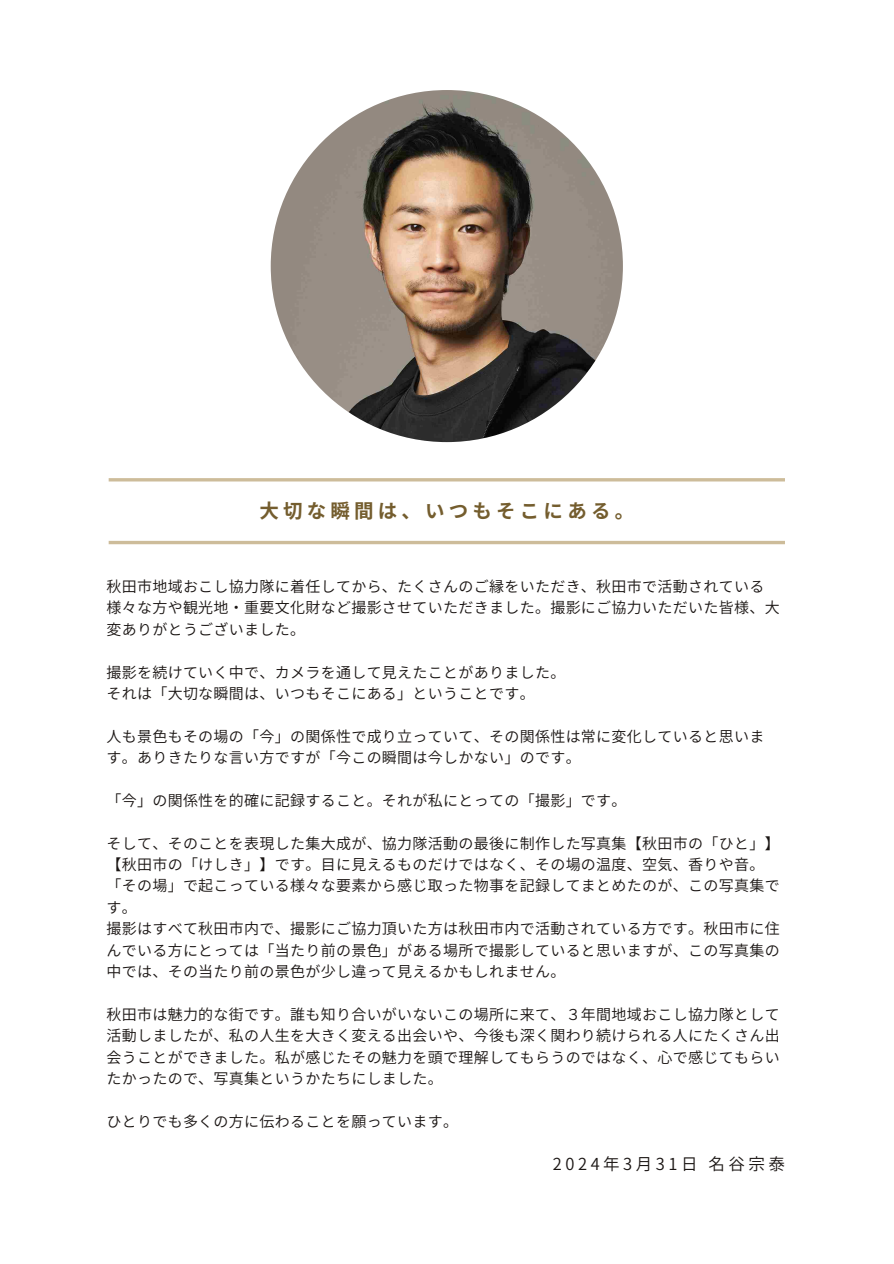
<style>
.page{position:relative;width:894px;height:1264px;background:#fff}
.page>*{position:absolute;margin:0;border:0;box-sizing:border-box;transform-origin:0 0}
.t1{font:700 19.5px "Gen Shin Gothic";letter-spacing:.215em;color:#745d2e}
.t2{font:16.5px "Gen Shin Gothic";letter-spacing:.215em;color:#1a1513}
.t3{font:15px/21.3px "Gen Shin Gothic";letter-spacing:.02em;color:#1a1513}
</style>
<div class="page">
<hr style="left:109px;top:478px;width:675px;height:3px;background:#cdbc9a">
<img style="left:271px;top:90px;width:351px;height:352px;border-radius:50%">
<hr style="left:109px;top:541px;width:675px;height:3px;background:#cdbc9a">
<h1 class="t1" style="left:259px;top:497px;width:376px">大切な瞬間は、いつもそこにある。</h1>
<p class="t3" style="left:106px;top:575px;width:674px">秋田市地域おこし協力隊に着任してから、たくさんのご縁をいただき、秋田市で活動されている様々な方や観光地・重要文化財など撮影させていただきました。撮影にご協力いただいた皆様、大変ありがとうございました。</p>
<p class="t3" style="left:106px;top:661px;width:460px">撮影を続けていく中で、カメラを通して見えたことがありました。それは「大切な瞬間は、いつもそこにある」ということです。</p>
<p class="t3" style="left:106px;top:725px;width:659px">人も景色もその場の「今」の関係性で成り立っていて、その関係性は常に変化していると思います。ありきたりな言い方ですが「今この瞬間は今しかない」のです。</p>
<p class="t3" style="left:106px;top:789px;width:521px">「今」の関係性を的確に記録すること。それが私にとっての「撮影」です。</p>
<p class="t3" style="left:106px;top:832px;width:674px">そして、そのことを表現した集大成が、協力隊活動の最後に制作した写真集【秋田市の「ひと」】【秋田市の「けしき」】です。目に見えるものだけではなく、その場の温度、空気、香りや音。「その場」で起こっている様々な要素から感じ取った物事を記録してまとめたのが、この写真集です。<br>撮影はすべて秋田市内で、撮影にご協力頂いた方は秋田市内で活動されている方です。秋田市に住んでいる方にとっては「当たり前の景色」がある場所で撮影していると思いますが、この写真集の中では、その当たり前の景色が少し違って見えるかもしれません。</p>
<p class="t3" style="left:106px;top:1003px;width:674px;text-align:justify">秋田市は魅力的な街です。誰も知り合いがいないこの場所に来て、３年間地域おこし協力隊として活動しましたが、私の人生を大きく変える出会いや、今後も深く関わり続けられる人にたくさん出会うことができました。私が感じたその魅力を頭で理解してもらうのではなく、心で感じてもらいたかったので、写真集というかたちにしました。</p>
<p class="t3" style="left:106px;top:1110px;width:353px">ひとりでも多くの方に伝わることを願っています。</p>
<p class="t2" style="left:552px;top:1152px;width:233px">2024年3月31日 名谷宗泰</p>
</div>
